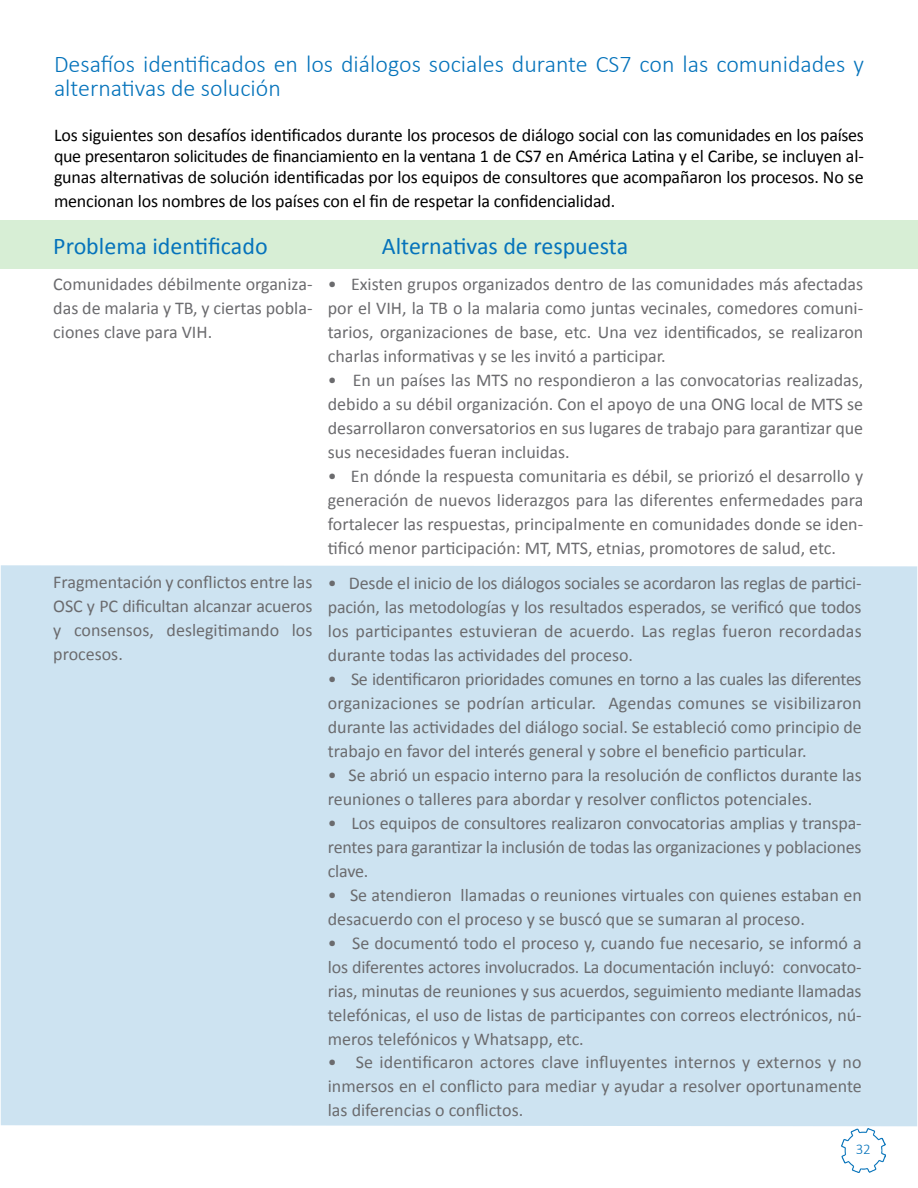
<style>
.page{position:relative;width:918px;height:1188px;background:#fff}
.page>*{position:absolute;margin:0;border:0;box-sizing:border-box;transform-origin:0 0}
.t1{font:300 24px/24px "Calibri";color:#0573bb}
.t2{font:24px "Calibri";color:#0573bb}
.t3{font:18px/24px "Calibri";color:#6b6b6e;text-align:justify}
.t4{font:18px/21px "Calibri";letter-spacing:-.01em;color:#000;text-align:justify}
.t5{font:300 15px "Calibri";color:#0573bb}
</style>
<div class="page">
<div style="left:1px;top:565px;width:916px;height:561px;background:#cde3f1"></div>
<div style="left:0;top:221px;width:918px;height:48px;background:#d7eed5"></div>
<img style="left:841px;top:1129px;width:44px;height:43px">
<h1 class="t1" style="left:54px;top:52px;width:812px">Desafíos identificados en los diálogos sociales durante CS7 con las comunidades y alternativas de solución</h1>
<p class="t4" style="left:54px;top:125px;width:811px">Los siguientes son desafíos identificados durante los procesos de diálogo social con las comunidades en los países que presentaron solicitudes de financiamiento en la ventana 1 de CS7 en América Latina y el Caribe, se incluyen al&shy;gunas alternativas de solución identificadas por los equipos de consultores que acompañaron los procesos. No se</p>
<p class="t4" style="left:54px;top:191px;width:563px">mencionan los nombres de los países con el fin de respetar la confidencialidad.</p>
<h1 class="t2" style="left:53px;top:231px;width:216px">Problema identificado</h1>
<h1 class="t2" style="left:382px;top:231px;width:248px">Alternativas de respuesta</h1>
<p class="t3" style="left:53px;top:272px;width:261px">Comunidades débilmente organiza&shy;das de malaria y TB, y ciertas pobla&shy;ciones clave para VIH.</p>
<p class="t3" style="left:328px;top:272px;width:537px">• Existen grupos organizados dentro de las comunidades más afectadas por el VIH, la TB o la malaria como juntas vecinales, comedores comuni&shy;tarios, organizaciones de base, etc. Una vez identificados, se realizaron charlas informativas y se les invitó a participar.</p>
<p class="t3" style="left:328px;top:368px;width:537px">• En un países las MTS no respondieron a las convocatorias realizadas, debido a su débil organización. Con el apoyo de una ONG local de MTS se desarrollaron conversatorios en sus lugares de trabajo para garantizar que sus necesidades fueran incluidas.</p>
<p class="t3" style="left:328px;top:464px;width:537px">• En dónde la respuesta comunitaria es débil, se priorizó el desarrollo y generación de nuevos liderazgos para las diferentes enfermedades para fortalecer las respuestas, principalmente en comunidades donde se iden&shy;tificó menor participación: MT, MTS, etnias, promotores de salud, etc.</p>
<p class="t3" style="left:53px;top:570px;width:261px">Fragmentación y conflictos entre las OSC y PC dificultan alcanzar acueros y consensos, deslegitimando los procesos.</p>
<p class="t3" style="left:328px;top:571px;width:535px">• Desde el inicio de los diálogos sociales se acordaron las reglas de partici&shy;pación, las metodologías y los resultados esperados, se verificó que todos los participantes estuvieran de acuerdo. Las reglas fueron recordadas durante todas las actividades del proceso.</p>
<p class="t3" style="left:328px;top:667px;width:535px">• Se identificaron prioridades comunes en torno a las cuales las diferentes organizaciones se podrían articular. Agendas comunes se visibilizaron durante las actividades del diálogo social. Se estableció como principio de trabajo en favor del interés general y sobre el beneficio particular.</p>
<p class="t3" style="left:328px;top:763px;width:535px">• Se abrió un espacio interno para la resolución de conflictos durante las reuniones o talleres para abordar y resolver conflictos potenciales.</p>
<p class="t3" style="left:328px;top:811px;width:535px">• Los equipos de consultores realizaron convocatorias amplias y transpa&shy;rentes para garantizar la inclusión de todas las organizaciones y poblaciones clave.</p>
<p class="t3" style="left:328px;top:883px;width:535px">• Se atendieron llamadas o reuniones virtuales con quienes estaban en desacuerdo con el proceso y se buscó que se sumaran al proceso.</p>
<p class="t3" style="left:328px;top:931px;width:536px">• Se documentó todo el proceso y, cuando fue necesario, se informó a los diferentes actores involucrados. La documentación incluyó: convocato&shy;rias, minutas de reuniones y sus acuerdos, seguimiento mediante llamadas telefónicas, el uso de listas de participantes con correos electrónicos, nú&shy;meros telefónicos y Whatsapp, etc.</p>
<p class="t3" style="left:328px;top:1051px;width:536px">• Se identificaron actores clave influyentes internos y externos y no inmersos en el conflicto para mediar y ayudar a resolver oportunamente las diferencias o conflictos.</p>
<p class="t5" style="left:856px;top:1139px;width:17px">32</p>
</div>
